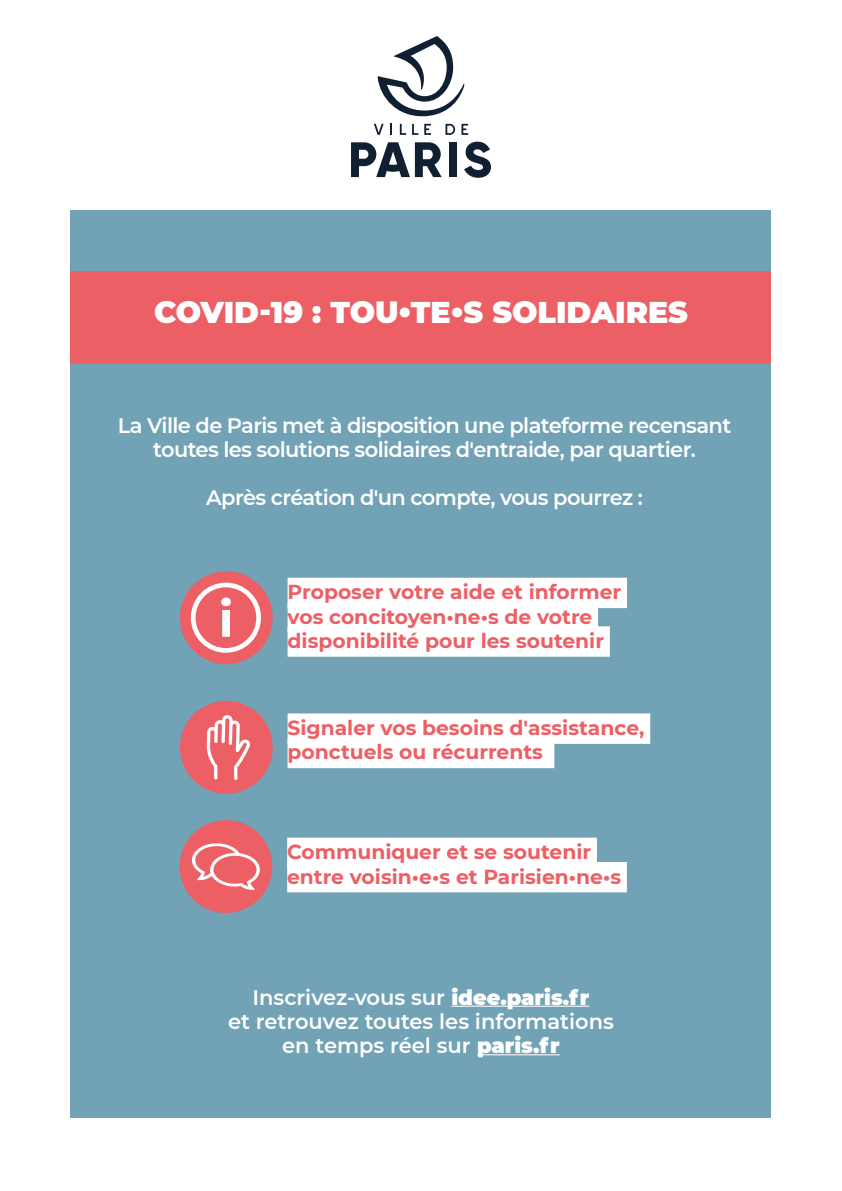
<style>
.page{position:relative;width:842px;height:1191px;background:#fff}
.page>*{position:absolute;margin:0;border:0;box-sizing:border-box;transform-origin:0 0}
.t1{font:900 30px "Montserrat";color:#fff}
.t2{font:600 21px/24.3px "Montserrat";letter-spacing:-.03em;color:#fff;text-align:center}
.t3{font:600 21px/24.3px "Montserrat";color:#fff;text-align:center}
.t4{font:700 20.3px/24.3px "Montserrat";color:#ec5f65}
.s1{font-weight:900}
</style>
<div class="page">
<div style="left:71px;top:210px;width:700px;height:907px;background:#71a2b5"></div>
<div style="left:449px;top:142px;width:8px;height:35px;background:#102032"></div>
<svg style="left:351px;top:142px;width:91px;height:35px"></svg>
<svg style="left:464px;top:142px;width:27px;height:36px"></svg>
<svg style="left:374px;top:124px;width:10px;height:11px"></svg>
<svg style="left:390px;top:124px;width:2px;height:11px"></svg>
<svg style="left:400px;top:124px;width:6px;height:11px"></svg>
<svg style="left:412px;top:124px;width:6px;height:11px"></svg>
<svg style="left:445px;top:124px;width:10px;height:11px"></svg>
<svg style="left:461px;top:124px;width:7px;height:11px"></svg>
<svg style="left:424px;top:124px;width:7px;height:11px"></svg>
<svg style="left:377px;top:36px;width:88px;height:80px"></svg>
<div style="left:71px;top:271px;width:700px;height:93px;background:#ec5f65"></div>
<hr style="left:451px;top:1005px;width:138px;height:1px;background:#fff">
<hr style="left:477px;top:1054px;width:83px;height:1px;background:#fff">
<div style="left:180px;top:571px;width:93px;height:93px;background:#ec5f65;border-radius:50%"></div>
<div style="left:288px;top:578px;width:339px;height:30px;background:#fff"></div>
<div style="left:288px;top:602px;width:310px;height:30px;background:#fff"></div>
<div style="left:288px;top:626px;width:322px;height:31px;background:#fff"></div>
<div style="left:180px;top:701px;width:93px;height:92px;background:#ec5f65;border-radius:50%"></div>
<svg style="left:207px;top:715px;width:43px;height:65px"></svg>
<div style="left:288px;top:713px;width:362px;height:31px;background:#fff"></div>
<div style="left:288px;top:738px;width:266px;height:30px;background:#fff"></div>
<div style="left:179px;top:820px;width:93px;height:93px;background:#ec5f65;border-radius:50%"></div>
<div style="left:287px;top:837px;width:310px;height:31px;background:#fff"></div>
<div style="left:287px;top:862px;width:340px;height:30px;background:#fff"></div>
<div style="left:191px;top:582px;width:70px;height:71px;border:5px solid #fff;border-radius:50%"></div>
<svg style="left:221px;top:597px;width:10px;height:40px"></svg>
<svg style="left:191px;top:834px;width:71px;height:56px"></svg>
<h1 class="t1" style="left:154px;top:290px;width:535px">COVID-19 : TOU•TE•S SOLIDAIRES</h1>
<p class="t2" style="left:118px;top:412px;width:615px">La Ville de Paris met à disposition une plateforme recensant toutes les solutions solidaires d'entraide, par quartier.</p>
<p class="t2" style="left:206px;top:485px;width:438px">Après création d'un compte, vous pourrez :</p>
<p class="t4" style="left:288px;top:579px;width:335px">Proposer votre aide et informer vos concitoyen•ne•s de votre disponibilité pour les soutenir</p>
<p class="t4" style="left:288px;top:714px;width:358px">Signaler vos besoins d'assistance, ponctuels ou récurrents</p>
<p class="t4" style="left:287px;top:839px;width:335px">Communiquer et se soutenir entre voisin•e•s et Parisien•ne•s</p>
<p class="t3" style="left:228px;top:984px;width:387px">Inscrivez-vous sur <span class="s1">idee.paris.fr<br></span>et retrouvez toutes les informations en temps réel sur <span class="s1">paris.fr</span></p>
</div>
